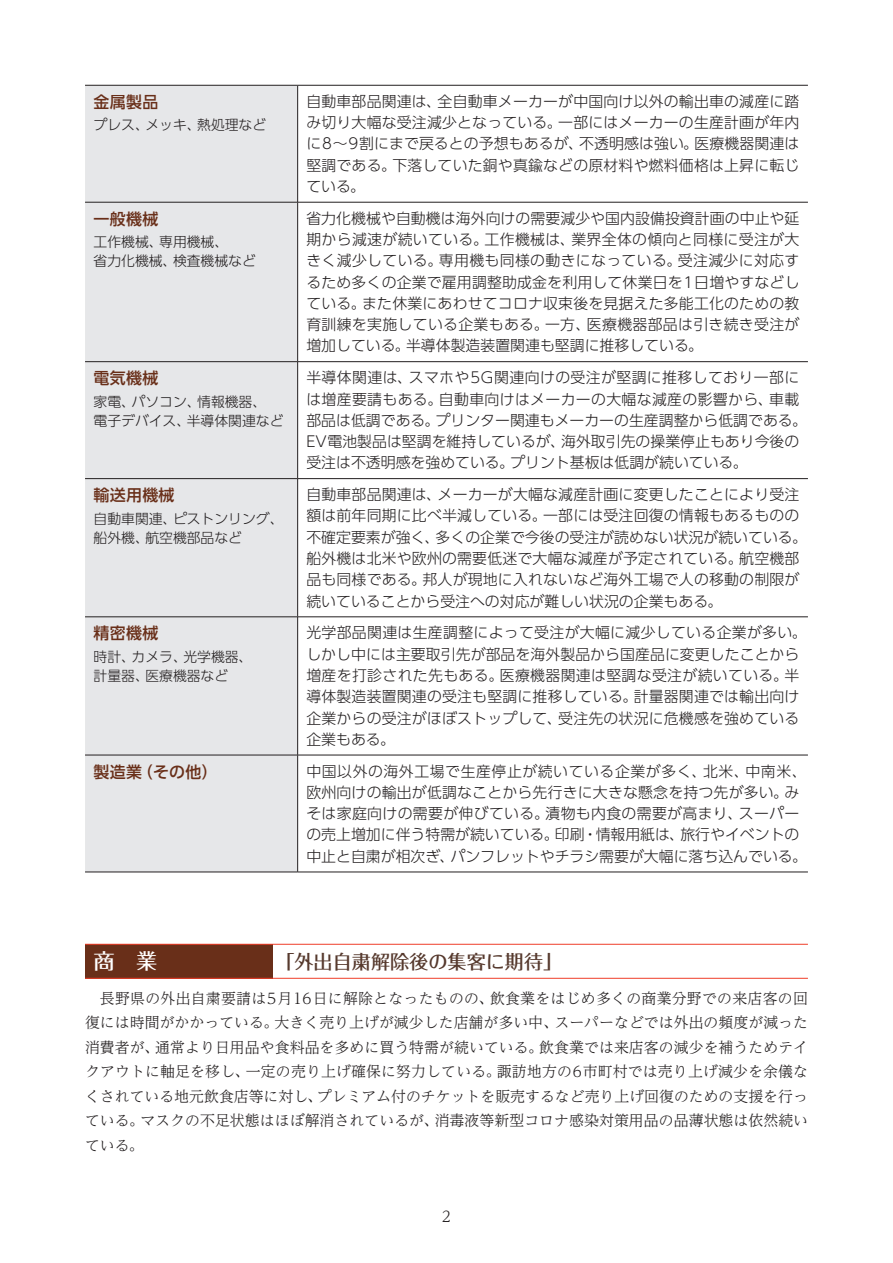
<style>
.page{position:relative;width:893px;height:1263px;background:#fff}
.page>*{position:absolute;margin:0;border:0;box-sizing:border-box;transform-origin:0 0}
.t1{font:500 21.3px "Folk Pro";color:#fff}
.t2{font:500 19.2px "Folk Pro";color:#56392d}
.t3{font:500 15.9px "UD Shin Go Pro";letter-spacing:.02em;color:#692f19}
.t4{font:300 14.85px/21.3px "UD Shin Go Pro";letter-spacing:.015em;color:#231f20}
.t5{font:300 14.85px/24.5px "UD Reimin Pro";letter-spacing:.005em;color:#231f20;text-align:justify}
.t6{font:300 13.8px/19.2px "UD Shin Go Pro";color:#231f20}
</style>
<div class="page">
<div style="left:85px;top:86px;width:212px;height:786px;background:#e6e7e9"></div>
<hr style="left:85px;top:85px;width:213px;height:1px;background:#231f20">
<hr style="left:298px;top:85px;width:510px;height:1px;background:#231f20">
<hr style="left:298px;top:202px;width:510px;height:1px;background:#231f20">
<hr style="left:298px;top:361px;width:510px;height:1px;background:#231f20">
<hr style="left:298px;top:478px;width:510px;height:1px;background:#231f20">
<hr style="left:298px;top:616px;width:510px;height:1px;background:#231f20">
<hr style="left:85px;top:202px;width:213px;height:1px;background:#231f20">
<hr style="left:85px;top:361px;width:213px;height:1px;background:#231f20">
<hr style="left:85px;top:478px;width:213px;height:1px;background:#231f20">
<hr style="left:85px;top:616px;width:213px;height:1px;background:#231f20">
<hr style="left:85px;top:755px;width:213px;height:1px;background:#231f20">
<hr style="left:297px;top:85px;width:1px;height:117px;background:#231f20">
<hr style="left:297px;top:202px;width:1px;height:159px;background:#231f20">
<hr style="left:297px;top:362px;width:1px;height:116px;background:#231f20">
<hr style="left:297px;top:479px;width:1px;height:138px;background:#231f20">
<hr style="left:297px;top:617px;width:1px;height:138px;background:#231f20">
<hr style="left:298px;top:755px;width:510px;height:1px;background:#231f20">
<hr style="left:297px;top:755px;width:1px;height:117px;background:#231f20">
<hr style="left:85px;top:872px;width:213px;height:1px;background:#231f20">
<hr style="left:298px;top:872px;width:510px;height:1px;background:#231f20">
<div style="left:85px;top:944px;width:187px;height:34px;background:#692f19"></div>
<hr style="left:85px;top:944px;width:187px;height:1px;background:#ef3e29">
<hr style="left:272px;top:944px;width:536px;height:1px;background:#ef3e29">
<hr style="left:85px;top:978px;width:187px;height:1px;background:#ef3e29">
<hr style="left:272px;top:978px;width:536px;height:1px;background:#ef3e29">
<p class="t3" style="left:94px;top:89px;width:66px">金属製品</p>
<p class="t6" style="left:94px;top:115px;width:174px">プレス、メッキ、熱処理など</p>
<p class="t4" style="left:306px;top:90px;width:495px;text-align:justify">自動車部品関連は、全自動車メーカーが中国向け以外の輸出車の減産に踏み切り大幅な受注減少となっている。一部にはメーカーの生産計画が年内に8～9割にまで戻るとの予想もあるが、不透明感は強い。医療機器関連は堅調である。下落していた銅や真鍮などの原材料や燃料価格は上昇に転じている。</p>
<p class="t3" style="left:94px;top:206px;width:66px">一般機械</p>
<p class="t6" style="left:94px;top:232px;width:164px">工作機械、専用機械、<br>省力化機械、検査機械など</p>
<p class="t4" style="left:306px;top:207px;width:495px;text-align:justify">省力化機械や自動機は海外向けの需要減少や国内設備投資計画の中止や延期から減速が続いている。工作機械は、業界全体の傾向と同様に受注が大きく減少している。専用機も同様の動きになっている。受注減少に対応するため多くの企業で雇用調整助成金を利用して休業日を1日増やすなどしている。また休業にあわせてコロナ収束後を見据えた多能工化のための教育訓練を実施している企業もある。一方、医療機器部品は引き続き受注が増加している。半導体製造装置関連も堅調に推移している。</p>
<p class="t3" style="left:94px;top:365px;width:66px">電気機械</p>
<p class="t6" style="left:94px;top:391px;width:192px">家電、パソコン、情報機器、<br>電子デバイス、半導体関連など</p>
<p class="t4" style="left:306px;top:366px;width:502px">半導体関連は、スマホや5G関連向けの受注が堅調に推移しており一部には増産要請もある。自動車向けはメーカーの大幅な減産の影響から、車載部品は低調である。プリンター関連もメーカーの生産調整から低調である。EV電池製品は堅調を維持しているが、海外取引先の操業停止もあり今後の受注は不透明感を強めている。プリント基板は低調が続いている。</p>
<p class="t3" style="left:94px;top:482px;width:82px">輸送用機械</p>
<p class="t6" style="left:94px;top:508px;width:192px">自動車関連、ピストンリング、船外機、航空機部品など</p>
<p class="t4" style="left:306px;top:483px;width:502px">自動車部品関連は、メーカーが大幅な減産計画に変更したことにより受注額は前年同期に比べ半減している。一部には受注回復の情報もあるものの不確定要素が強く、多くの企業で今後の受注が読めない状況が続いている。船外機は北米や欧州の需要低迷で大幅な減産が予定されている。航空機部品も同様である。邦人が現地に入れないなど海外工場で人の移動の制限が続いていることから受注への対応が難しい状況の企業もある。</p>
<p class="t3" style="left:94px;top:620px;width:66px">精密機械</p>
<p class="t6" style="left:94px;top:647px;width:160px">時計、カメラ、光学機器、計量器、医療機器など</p>
<p class="t4" style="left:306px;top:622px;width:502px">光学部品関連は生産調整によって受注が大幅に減少している企業が多い。しかし中には主要取引先が部品を海外製品から国産品に変更したことから増産を打診された先もある。医療機器関連は堅調な受注が続いている。半導体製造装置関連の受注も堅調に推移している。計量器関連では輸出向け企業からの受注がほぼストップして、受注先の状況に危機感を強めている企業もある。</p>
<p class="t3" style="left:94px;top:759px;width:126px">製造業（その他）</p>
<p class="t4" style="left:306px;top:760px;width:502px">中国以外の海外工場で生産停止が続いている企業が多く、北米、中南米、欧州向けの輸出が低調なことから先行きに大きな懸念を持つ先が多い。みそは家庭向けの需要が伸びている。漬物も内食の需要が高まり、スーパーの売上増加に伴う特需が続いている。印刷・情報用紙は、旅行やイベントの中止と自粛が相次ぎ、パンフレットやチラシ需要が大幅に落ち込んでいる。</p>
<h1 class="t1" style="left:94px;top:943px;width:65px">商　業</h1>
<p class="t2" style="left:275px;top:945px;width:289px">「外出自粛解除後の集客に期待」</p>
<p class="t5" style="left:85px;top:985px;width:725px;text-indent:15px">長野県の外出自粛要請は5月16日に解除となったものの、飲食業をはじめ多くの商業分野での来店客の回復には時間がかかっている。大きく売り上げが減少した店舗が多い中、スーパーなどでは外出の頻度が減った消費者が、通常より日用品や食料品を多めに買う特需が続いている。飲食業では来店客の減少を補うためテイクアウトに軸足を移し、一定の売り上げ確保に努力している。諏訪地方の6市町村では売り上げ減少を余儀なくされている地元飲食店等に対し、プレミアム付のチケットを販売するなど売り上げ回復のための支援を行っている。マスクの不足状態はほぼ解消されているが、消毒液等新型コロナ感染対策用品の品薄状態は依然続いている。</p>
<p class="t5" style="left:442px;top:1203px;width:11px">2</p>
</div>
